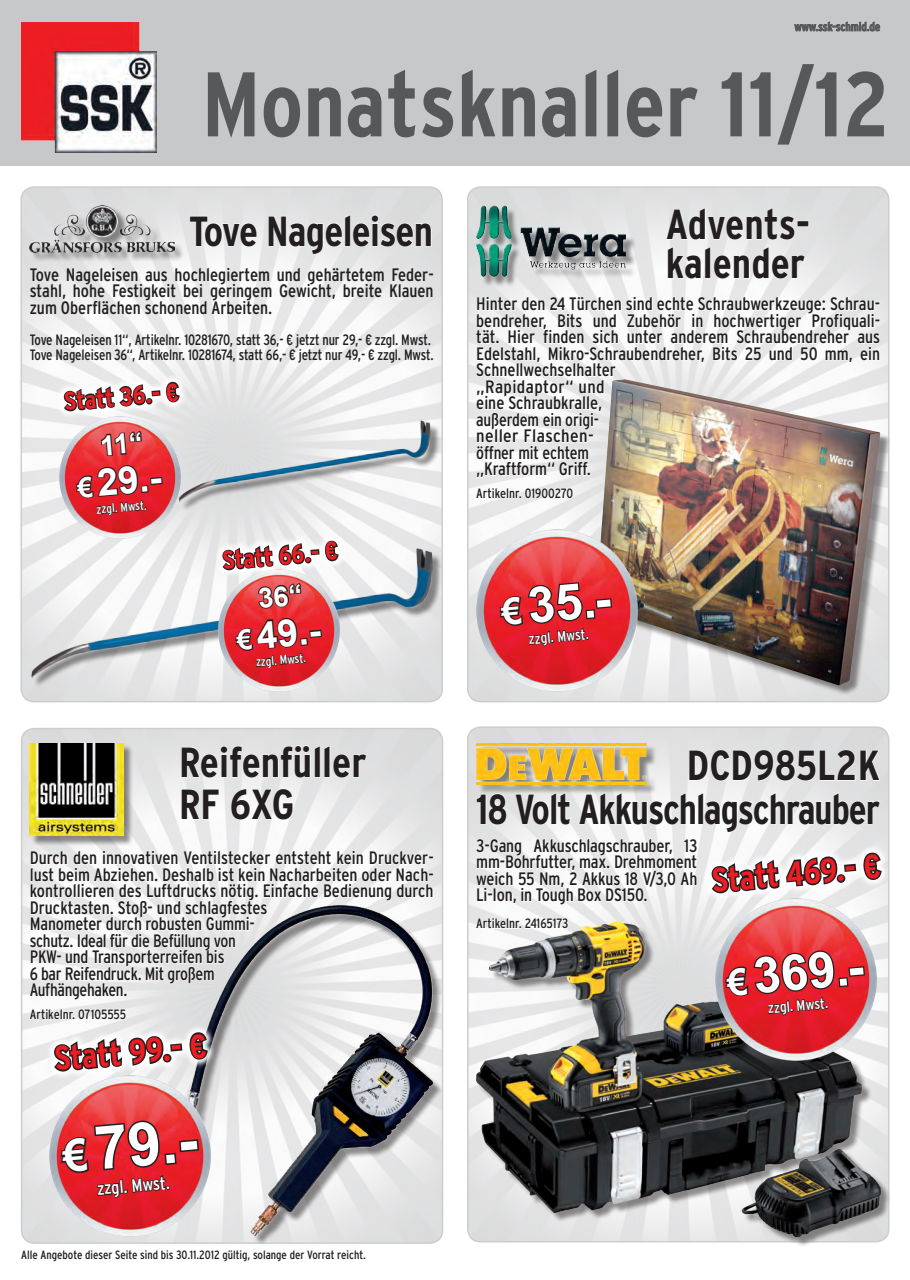
<style>
.page{position:relative;width:910px;height:1280px;background:#fff}
.page>*{position:absolute;margin:0;border:0;box-sizing:border-box;transform-origin:0 0}
.t1{font:700 condensed 91.5px "Interstate";color:#57585a}
.t2{font:700 60.15px "Arial";color:#fff}
.t3{font:700 49.65px "Arial";color:#fff}
.t4{font:700 condensed 42px/42px "Interstate";letter-spacing:-.015em;color:#231f20}
.t5{font:700 37.65px "Arial";color:#fff}
.t6{font:700 condensed 33.75px "Interstate";color:#ee1d23}
.t7{font:700 condensed 25.35px "Interstate";color:#ee1d23}
.t8{font:condensed 18px/16.5px "Interstate";color:#231f20}
.t9{font:condensed 18px "Interstate";color:#fff}
.t10{font:condensed 15px/15px "Interstate";letter-spacing:-.01em;color:#231f20;scale:.95 1}
.t11{font:condensed 14.85px "Interstate";color:#fff}
.t12{font:condensed 13.5px "Interstate";color:#231f20}
.t13{font:condensed 12.45px "Interstate";color:#fff}
.t14{font:condensed 12px "Interstate";color:#231f20}
.s1{font-size:27.75px}
.s2{font-size:36.6px}
.s3{font-size:44.4px}
</style>
<div class="page">
<img style="left:468px;top:729px;width:421px;height:513px">
<img style="left:22px;top:728px;width:421px;height:515px">
<img style="left:468px;top:187px;width:421px;height:515px">
<div style="left:467px;top:186px;width:422px;height:516px;border:2px solid #57585a;border-radius:13px"></div>
<img style="left:21px;top:189px;width:421px;height:513px">
<div style="left:21px;top:186px;width:422px;height:516px;border:2px solid #57585a;border-radius:13px"></div>
<div style="left:0;top:0;width:910px;height:166px;background:#c7c8ca"></div>
<div style="left:33px;top:550px;width:410px;height:138px;background:#231f20;opacity:.5"></div>
<img style="left:25px;top:548px;width:413px;height:130px">
<svg style="left:794px;top:21px;width:86px;height:11px"></svg>
<img style="left:21px;top:22px;width:135px;height:131px">
<div style="left:31px;top:745px;width:103px;height:101px;background:#231f20;opacity:.5"></div>
<img style="left:30px;top:743px;width:93px;height:93px">
<div style="left:598px;top:381px;width:292px;height:315px;background:#231f20;opacity:.5"></div>
<img style="left:596px;top:478px;width:284px;height:207px">
<img style="left:476px;top:296px;width:404px;height:182px">
<svg style="left:476px;top:487px;width:97px;height:12px"></svg>
<svg style="left:29px;top:850px;width:404px;height:150px"></svg>
<svg style="left:29px;top:1008px;width:97px;height:12px"></svg>
<div style="left:182px;top:908px;width:262px;height:338px;background:#231f20;opacity:.5"></div>
<img style="left:180px;top:906px;width:254px;height:331px">
<svg style="left:181px;top:745px;width:186px;height:33px"></svg>
<svg style="left:181px;top:789px;width:39px;height:31px"></svg>
<svg style="left:231px;top:788px;width:62px;height:32px"></svg>
<div style="left:478px;top:923px;width:413px;height:324px;background:#231f20;opacity:.5"></div>
<img style="left:476px;top:921px;width:404px;height:315px">
<svg style="left:689px;top:750px;width:191px;height:31px"></svg>
<svg style="left:476px;top:793px;width:31px;height:32px"></svg>
<svg style="left:515px;top:794px;width:56px;height:31px"></svg>
<svg style="left:579px;top:792px;width:301px;height:40px"></svg>
<svg style="left:666px;top:208px;width:129px;height:32px"></svg>
<div style="left:798px;top:221px;width:10px;height:5px;border:1px solid #fff"></div>
<svg style="left:667px;top:247px;width:138px;height:32px"></svg>
<img style="left:476px;top:530px;width:161px;height:161px">
<svg style="left:498px;top:581px;width:115px;height:88px;background:#c4222b"></svg>
<div style="left:478px;top:745px;width:179px;height:49px;background:#231f20;opacity:.5"></div>
<img style="left:476px;top:743px;width:170px;height:41px">
<img style="left:50px;top:1080px;width:161px;height:157px">
<svg style="left:59px;top:1119px;width:142px;height:106px;background:#c4343c"></svg>
<svg style="left:45px;top:1023px;width:171px;height:57px"></svg>
<svg style="left:52px;top:1031px;width:158px;height:41px"></svg>
<svg style="left:476px;top:838px;width:221px;height:68px"></svg>
<svg style="left:476px;top:918px;width:93px;height:11px"></svg>
<div style="left:478px;top:207px;width:158px;height:80px;background:#231f20;opacity:.5"></div>
<img style="left:476px;top:205px;width:28px;height:34px">
<img style="left:715px;top:902px;width:161px;height:158px">
<svg style="left:724px;top:949px;width:142px;height:89px;background:#c12931"></svg>
<svg style="left:703px;top:844px;width:187px;height:58px"></svg>
<svg style="left:710px;top:852px;width:173px;height:42px"></svg>
<div style="left:32px;top:206px;width:153px;height:57px;background:#231f20;opacity:.5"></div>
<img style="left:30px;top:205px;width:144px;height:48px">
<svg style="left:189px;top:216px;width:68px;height:31px"></svg>
<svg style="left:268px;top:214px;width:164px;height:41px"></svg>
<div style="left:181px;top:422px;width:260px;height:90px;background:#231f20;opacity:.5"></div>
<img style="left:180px;top:420px;width:254px;height:82px">
<img style="left:59px;top:420px;width:121px;height:118px">
<svg style="left:75px;top:464px;width:89px;height:70px;background:#c0323a"></svg>
<svg style="left:55px;top:373px;width:133px;height:47px;fill:#ededee"></svg>
<svg style="left:63px;top:381px;width:118px;height:31px"></svg>
<img style="left:218px;top:579px;width:122px;height:112px">
<svg style="left:234px;top:617px;width:89px;height:70px;background:#c1323a"></svg>
<svg style="left:214px;top:532px;width:133px;height:47px;fill:#ebebec"></svg>
<svg style="left:221px;top:540px;width:119px;height:31px"></svg>
<svg style="left:100px;top:429px;width:43px;height:28px"></svg>
<svg style="left:257px;top:582px;width:46px;height:27px"></svg>
<h1 class="t1" style="left:202px;top:49px;width:690px">Monatsknaller 11/12</h1>
<h3 class="t4" style="left:189px;top:210px;width:245px">Tove Nageleisen</h3>
<p class="t8" style="left:30px;top:266px;width:405px;text-align:justify">Tove Nageleisen aus hochlegiertem und gehärtetem Feder&shy;stahl, hohe Festigkeit bei geringem Gewicht, breite Klauen zum Oberflächen schonend Arbeiten.</p>
<p class="t10" style="left:30px;top:332px;width:427px">Tove Nageleisen 11“, Artikelnr. 10281670, statt 36,- € jetzt nur 29,- € zzgl. Mwst.<br>Tove Nageleisen 36“, Artikelnr. 10281674, statt 66,- € jetzt nur 49,- € zzgl. Mwst.</p>
<h3 class="t7" style="left:63px;top:386px;width:116px;rotate:-5deg">Statt 36.- €</h3>
<h3 class="t5" style="left:75px;top:459px;width:86px;rotate:-5deg"><span class="s1">€</span> 29.-</h3>
<p class="t13" style="left:96px;top:502px;width:52px;rotate:-5deg">zzgl. Mwst.</p>
<h3 class="t7" style="left:222px;top:545px;width:117px;rotate:-5deg">Statt 66.- €</h3>
<h3 class="t5" style="left:235px;top:612px;width:86px;rotate:-5deg"><span class="s1">€</span> 49.-</h3>
<p class="t13" style="left:255px;top:654px;width:52px;rotate:-5deg">zzgl. Mwst.</p>
<h3 class="t4" style="left:666px;top:204px;width:146px;line-height:39px">Advents&shy;kalender</h3>
<p class="t8" style="left:476px;top:296px;width:405px">Hinter den 24 Türchen sind echte Schraubwerkzeuge: Schrau&shy;bendreher, Bits und Zubehör in hochwertiger Profiquali&shy;tät. Hier finden sich unter anderem Schraubendreher aus Edelstahl, Mikro-Schraubendreher, Bits 25 und 50 mm, ein Schnellwechselhalter<br>„Rapidaptor“ und<br>eine Schraubkralle,<br>außerdem ein origi-<br>neller Flaschen-<br>öffner mit echtem<br>„Kraftform“ Griff.</p>
<p class="t12" style="left:476px;top:485px;width:98px">Artikelnr. 01900270</p>
<h3 class="t3" style="left:498px;top:575px;width:111px;rotate:-5deg"><span class="s2">€</span> 35.-</h3>
<p class="t11" style="left:528px;top:630px;width:62px;rotate:-5deg">zzgl. Mwst.</p>
<h3 class="t4" style="left:179px;top:741px;width:189px">Reifenfüller<br>RF 6XG</h3>
<h3 class="t4" style="left:476px;top:743px;width:405px;line-height:43.5px;text-align:right">DCD985L2K<br>18 Volt Akkuschlagschrauber</h3>
<p class="t8" style="left:30px;top:849px;width:405px">Durch den innovativen Ventilstecker entsteht kein Druckver&shy;lust beim Abziehen. Deshalb ist kein Nacharbeiten oder Nach&shy;kontrollieren des Luftdrucks nötig. Einfache Bedienung durch Drucktasten. Stoß- und schlagfestes<br>Manometer durch robusten Gummi-<br>schutz. Ideal für die Befüllung von<br>PKW- und Transporterreifen bis<br>6 bar Reifendruck. Mit großem<br>Aufhängehaken.</p>
<p class="t12" style="left:30px;top:1006px;width:98px">Artikelnr. 07105555</p>
<h3 class="t6" style="left:53px;top:1038px;width:154px;rotate:-5deg">Statt 99.- €</h3>
<h2 class="t2" style="left:59px;top:1111px;width:136px;rotate:-5deg"><span class="s3">€</span> 79.-</h2>
<p class="t9" style="left:96px;top:1178px;width:74px;rotate:-5deg">zzgl. Mwst.</p>
<p class="t14" style="left:21px;top:1247px;width:346px">Alle Angebote dieser Seite sind bis 30.11.2012 gültig, solange der Vorrat reicht.</p>
<p class="t8" style="left:476px;top:837px;width:223px;text-align:justify">3-Gang Akkuschlagschrauber, 13 mm-Bohrfutter, max. Drehmoment weich 55 Nm, 2 Akkus 18 V/3,0 Ah Li-Ion, in Tough Box DS150.</p>
<p class="t12" style="left:476px;top:915px;width:94px">Artikelnr. 24165173</p>
<h3 class="t6" style="left:710px;top:860px;width:170px;rotate:-5deg">Statt 469.- €</h3>
<h3 class="t3" style="left:724px;top:945px;width:138px;rotate:-5deg"><span class="s2">€</span> 369.-</h3>
<p class="t11" style="left:767px;top:999px;width:62px;rotate:-5deg">zzgl. Mwst.</p>
</div>
